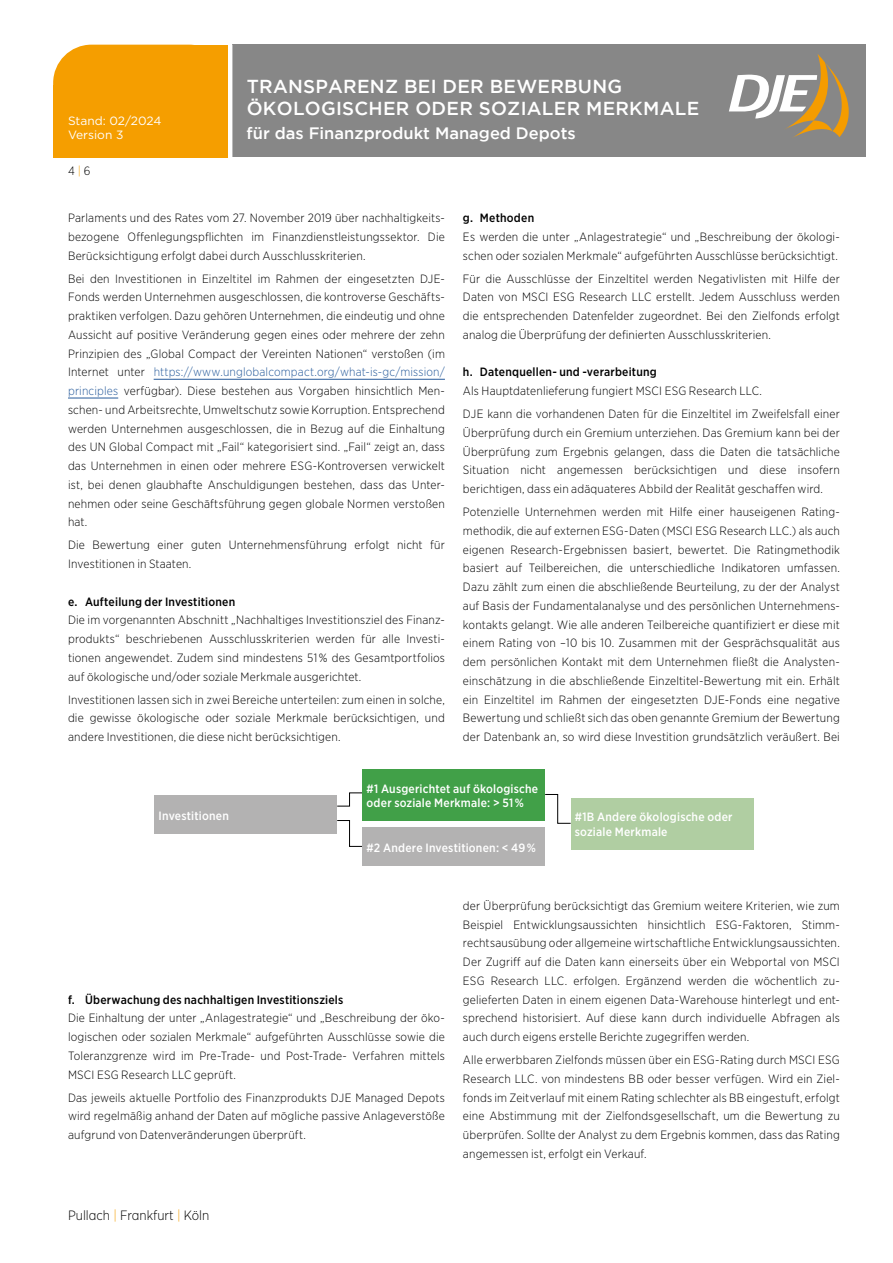
<style>
.page{position:relative;width:893px;height:1263px;background:#fff}
.page>*{position:absolute;margin:0;border:0;box-sizing:border-box;transform-origin:0 0}
.t1{font:500 18.75px/22.5px "Gotham";letter-spacing:.015em;color:#fff}
.t2{font:500 16.5px "Gotham";color:#fff}
.t3{font:300 13.5px "Gotham Narrow";color:#000}
.t4{font:300 12px/18.8px "Gotham Narrow";letter-spacing:.015em;color:#000;text-align:justify}
.t5{font:500 12px/14.4px "Gotham Narrow";letter-spacing:.015em;color:#fff}
.t6{font:500 12px "Gotham Narrow";letter-spacing:.02em;color:#000}
.t7{font:12px/14.4px "Gotham";color:#fff}
.s1{color:#f59e00}
.s2{color:#275b9b}
</style>
<div class="page">
<div style="left:232px;top:45px;width:633px;height:112px;background:#878787"></div>
<div style="left:53px;top:45px;width:174px;height:110px;background:#f59e00;border-radius:38px"></div>
<div style="left:149px;top:45px;width:79px;height:111px;background:#f59e00"></div>
<div style="left:54px;top:85px;width:174px;height:71px;background:#f59e00"></div>
<svg style="left:729px;top:54px;width:120px;height:84px"></svg>
<hr style="left:154px;top:379px;width:291px;height:1px;background:#275b9b">
<hr style="left:68px;top:398px;width:50px;height:1px;background:#275b9b">
<div style="left:154px;top:796px;width:183px;height:38px;background:#b3b2b2"></div>
<svg style="left:336px;top:792px;width:26px;height:15px"></svg>
<svg style="left:337px;top:820px;width:26px;height:27px"></svg>
<svg style="left:545px;top:794px;width:26px;height:30px"></svg>
<div style="left:362px;top:770px;width:183px;height:51px;background:#41a048"></div>
<div style="left:571px;top:798px;width:182px;height:51px;background:#b0cea2"></div>
<div style="left:362px;top:828px;width:183px;height:38px;background:#b3b2b2"></div>
<p class="t7" style="left:68px;top:113px;width:95px">Stand: 02/2024<br>Version 3</p>
<p class="t4" style="left:68px;top:162px;width:24px">4 <span class="s1">|</span> 6</p>
<h1 class="t1" style="left:247px;top:74px;width:454px">TRANSPARENZ BEI DER BEWERBUNG<br>ÖKOLOGISCHER ODER SOZIALER MERKMALE</h1>
<h2 class="t2" style="left:247px;top:124px;width:331px">für das Finanzprodukt Managed Depots</h2>
<p class="t4" style="left:68px;top:208px;width:378px">Parlaments und des Rates vom 27. November 2019 über nachhaltigkeits&shy;bezogene Offenlegungspflichten im Finanzdienstleistungssektor. Die Berücksichtigung erfolgt dabei durch Ausschlusskriterien.</p>
<p class="t4" style="left:68px;top:269px;width:378px">Bei den Investitionen in Einzeltitel im Rahmen der eingesetzten DJE-Fonds werden Unternehmen ausgeschlossen, die kontroverse Geschäfts&shy;praktiken verfolgen. Dazu gehören Unternehmen, die eindeutig und ohne Aussicht auf positive Veränderung gegen eines oder mehrere der zehn Prinzipien des „Global Compact der Vereinten Nationen“ verstoßen (im Internet unter <span class="s2">https://www.unglobalcompact.org/what-is-gc/mission/ principles</span> verfügbar). Diese bestehen aus Vorgaben hinsichtlich Men&shy;schen- und Arbeitsrechte, Umweltschutz sowie Korruption. Entsprechend werden Unternehmen ausgeschlossen, die in Bezug auf die Einhaltung des UN Global Compact mit „Fail“ kategorisiert sind. „Fail“ zeigt an, dass das Unternehmen in einen oder mehrere ESG-Kontroversen verwickelt ist, bei denen glaubhafte Anschuldigungen bestehen, dass das Unter&shy;nehmen oder seine Geschäftsführung gegen globale Normen verstoßen hat.</p>
<p class="t4" style="left:68px;top:535px;width:378px">Die Bewertung einer guten Unternehmensführung erfolgt nicht für<br>Investitionen in Staaten.</p>
<p class="t6" style="left:68px;top:594px;width:169px">e. Aufteilung der Investitionen</p>
<p class="t4" style="left:68px;top:610px;width:378px">Die im vorgenannten Abschnitt „Nachhaltiges Investitionsziel des Finanz&shy;produkts“ beschriebenen Ausschlusskriterien werden für alle Investi&shy;tionen angewendet. Zudem sind mindestens 51 % des Gesamtportfolios auf ökologische und/oder soziale Merkmale ausgerichtet.</p>
<p class="t4" style="left:68px;top:690px;width:378px">Investitionen lassen sich in zwei Bereiche unterteilen: zum einen in solche, die gewisse ökologische oder soziale Merkmale berücksichtigen, und andere Investitionen, die diese nicht berücksichtigen.</p>
<p class="t6" style="left:463px;top:210px;width:73px">g. Methoden</p>
<p class="t4" style="left:463px;top:227px;width:378px">Es werden die unter „Anlagestrategie“ und „Beschreibung der ökologi&shy;schen oder sozialen Merkmale“ aufgeführten Ausschlüsse berücksichtigt.</p>
<p class="t4" style="left:463px;top:269px;width:378px">Für die Ausschlüsse der Einzeltitel werden Negativlisten mit Hilfe der Daten von MSCI ESG Research LLC erstellt. Jedem Ausschluss werden die entsprechenden Datenfelder zugeordnet. Bei den Zielfonds erfolgt analog die Überprüfung der definierten Ausschlusskriterien.</p>
<p class="t6" style="left:463px;top:364px;width:195px">h. Datenquellen- und -verarbeitung</p>
<p class="t4" style="left:463px;top:379px;width:378px;line-height:23px">Als Hauptdatenlieferung fungiert MSCI ESG Research LLC.<br>DJE kann die vorhandenen Daten für die Einzeltitel im Zweifelsfall einer</p>
<p class="t4" style="left:463px;top:423px;width:378px">Überprüfung durch ein Gremium unterziehen. Das Gremium kann bei der Überprüfung zum Ergebnis gelangen, dass die Daten die tatsächliche Situation nicht angemessen berücksichtigen und diese insofern berichtigen, dass ein adäquateres Abbild der Realität geschaffen wird.</p>
<p class="t4" style="left:463px;top:502px;width:378px">Potenzielle Unternehmen werden mit Hilfe einer hauseigenen Rating&shy;methodik, die auf externen ESG-Daten (MSCI ESG Research LLC.) als auch eigenen Research-Ergebnissen basiert, bewertet. Die Ratingmethodik basiert auf Teilbereichen, die unterschiedliche Indikatoren umfassen.<br>Dazu zählt zum einen die abschließende Beurteilung, zu der der Analyst auf Basis der Fundamentalanalyse und des persönlichen Unternehmens&shy;kontakts gelangt. Wie alle anderen Teilbereiche quantifiziert er diese mit einem Rating von –10 bis 10. Zusammen mit der Gesprächsqualität aus dem persönlichen Kontakt mit dem Unternehmen fließt die Analysten&shy;einschätzung in die abschließende Einzeltitel-Bewertung mit ein. Erhält ein Einzeltitel im Rahmen der eingesetzten DJE-Fonds eine negative Bewertung und schließt sich das oben genannte Gremium der Bewertung der Datenbank an, so wird diese Investition grundsätzlich veräußert. Bei</p>
<p class="t5" style="left:159px;top:808px;width:72px">Investitionen</p>
<p class="t5" style="left:367px;top:781px;width:173px">#1 Ausgerichtet auf ökologische oder soziale Merkmale: &gt; 51 %</p>
<p class="t5" style="left:367px;top:840px;width:171px">#2 Andere Investitionen: &lt; 49 %</p>
<p class="t5" style="left:575px;top:810px;width:159px">#1B Andere ökologische oder soziale Merkmale</p>
<p class="t6" style="left:68px;top:992px;width:277px">f. Überwachung des nachhaltigen Investitionsziels</p>
<p class="t4" style="left:68px;top:1008px;width:378px">Die Einhaltung der unter „Anlagestrategie“ und „Beschreibung der öko&shy;logischen oder sozialen Merkmale“ aufgeführten Ausschlüsse sowie die Toleranzgrenze wird im Pre-Trade- und Post-Trade- Verfahren mittels MSCI ESG Research LLC geprüft.</p>
<p class="t4" style="left:68px;top:1088px;width:378px">Das jeweils aktuelle Portfolio des Finanzprodukts DJE Managed Depots wird regelmäßig anhand der Daten auf mögliche passive Anlageverstöße aufgrund von Datenveränderungen überprüft.</p>
<p class="t4" style="left:463px;top:896px;width:378px">der Überprüfung berücksichtigt das Gremium weitere Kriterien, wie zum Beispiel Entwicklungsaussichten hinsichtlich ESG-Faktoren, Stimm&shy;rechtsausübung oder allgemeine wirtschaftliche Entwicklungsaussichten.<br>Der Zugriff auf die Daten kann einerseits über ein Webportal von MSCI ESG Research LLC. erfolgen. Ergänzend werden die wöchentlich zu&shy;gelieferten Daten in einem eigenen Data-Warehouse hinterlegt und ent&shy;sprechend historisiert. Auf diese kann durch individuelle Abfragen als auch durch eigens erstelle Berichte zugegriffen werden.</p>
<p class="t4" style="left:463px;top:1050px;width:378px">Alle erwerbbaren Zielfonds müssen über ein ESG-Rating durch MSCI ESG Research LLC. von mindestens BB oder besser verfügen. Wird ein Ziel&shy;fonds im Zeitverlauf mit einem Rating schlechter als BB eingestuft, erfolgt eine Abstimmung mit der Zielfondsgesellschaft, um die Bewertung zu überprüfen. Sollte der Analyst zu dem Ergebnis kommen, dass das Rating angemessen ist, erfolgt ein Verkauf.</p>
<p class="t3" style="left:68px;top:1206px;width:143px">Pullach <span class="s1">|</span> Frankfurt <span class="s1">|</span> Köln</p>
</div>
